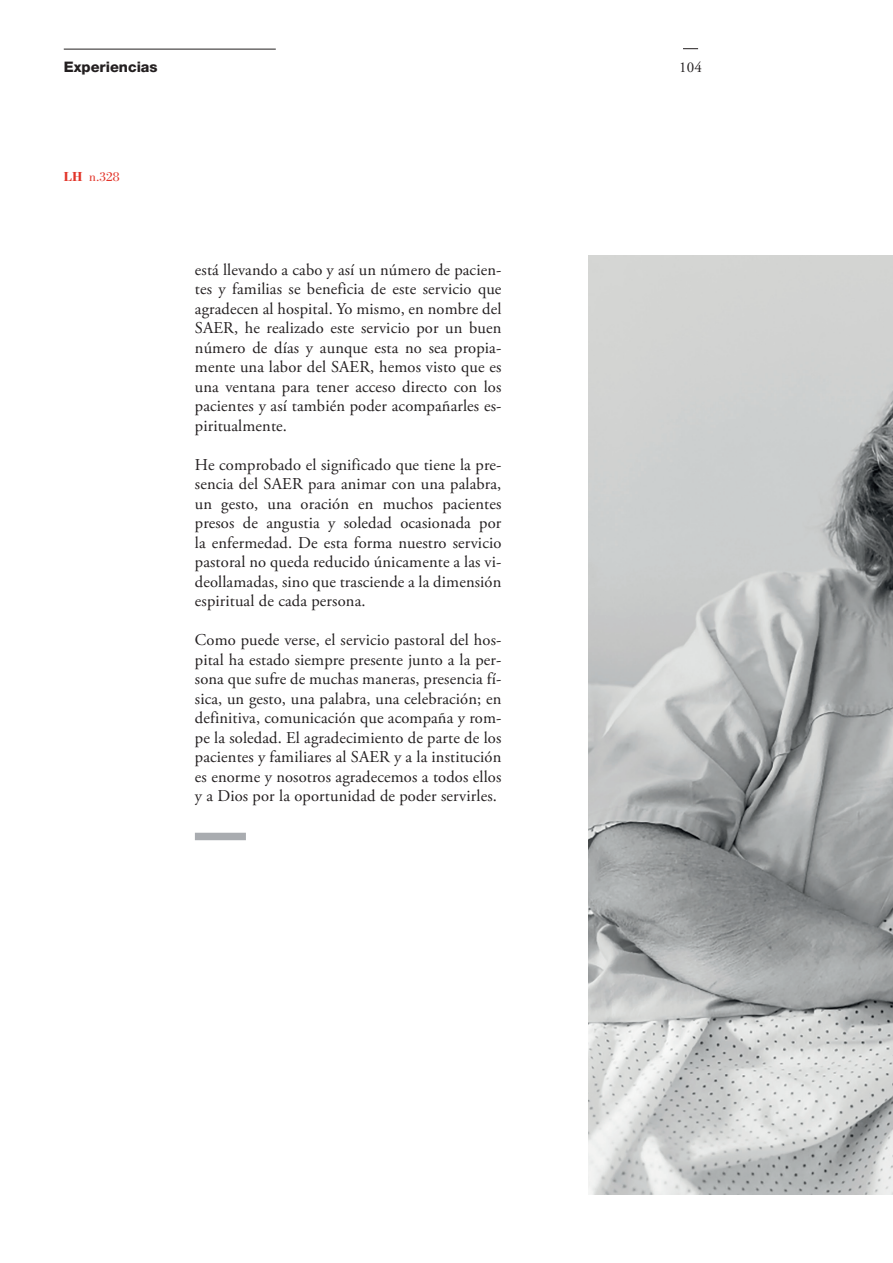
<style>
.page{position:relative;width:893px;height:1263px;background:#fff}
.page>*{position:absolute;margin:0;border:0;box-sizing:border-box;transform-origin:0 0}
.t1{font:16.5px/19.5px "Adobe Garamond Pro";letter-spacing:.01em;color:#231f20;text-align:justify}
.t2{font:15px "Adobe Garamond Pro";color:#231f20}
.t3{font:800 14.55px "Helvetica Neue LT Std";color:#231f20}
.t4{font:13.5px "Bodoni Std";color:#e23429}
.s1{font-weight:700}
</style>
<div class="page">
<hr style="left:64px;top:49px;width:212px;height:1px;background:#231f20">
<svg style="left:683px;top:48px;width:15px;height:1px"></svg>
<img style="left:588px;top:255px;width:305px;height:940px">
<div style="left:195px;top:833px;width:51px;height:7px;background:#a9acb0"></div>
<p class="t3" style="left:64px;top:58px;width:95px">Experiencias</p>
<p class="t2" style="left:679px;top:58px;width:24px">104</p>
<p class="t4" style="left:64px;top:169px;width:57px"><span class="s1">LH</span> n.328</p>
<p class="t1" style="left:195px;top:260px;width:308px">está llevando a cabo y así un número de pacien&shy;tes y familias se beneficia de este servicio que agradecen al hospital. Yo mismo, en nombre del SAER, he realizado este servicio por un buen número de días y aunque esta no sea propia&shy;mente una labor del SAER, hemos visto que es una ventana para tener acceso directo con los pacientes y así también poder acompañarles es&shy;piritualmente.</p>
<p class="t1" style="left:195px;top:455px;width:308px">He comprobado el significado que tiene la pre&shy;sencia del SAER para animar con una palabra, un gesto, una oración en muchos pacientes presos de angustia y soledad ocasionada por la enfermedad. De esta forma nuestro servicio pastoral no queda reducido únicamente a las vi&shy;deollamadas, sino que trasciende a la dimensión espiritual de cada persona.</p>
<p class="t1" style="left:195px;top:631px;width:308px">Como puede verse, el servicio pastoral del hos&shy;pital ha estado siempre presente junto a la per&shy;sona que sufre de muchas maneras, presencia fí&shy;sica, un gesto, una palabra, una celebración; en definitiva, comunicación que acompaña y rom&shy;pe la soledad. El agradecimiento de parte de los pacientes y familiares al SAER y a la institución es enorme y nosotros agradecemos a todos ellos y a Dios por la oportunidad de poder servirles.</p>
</div>
